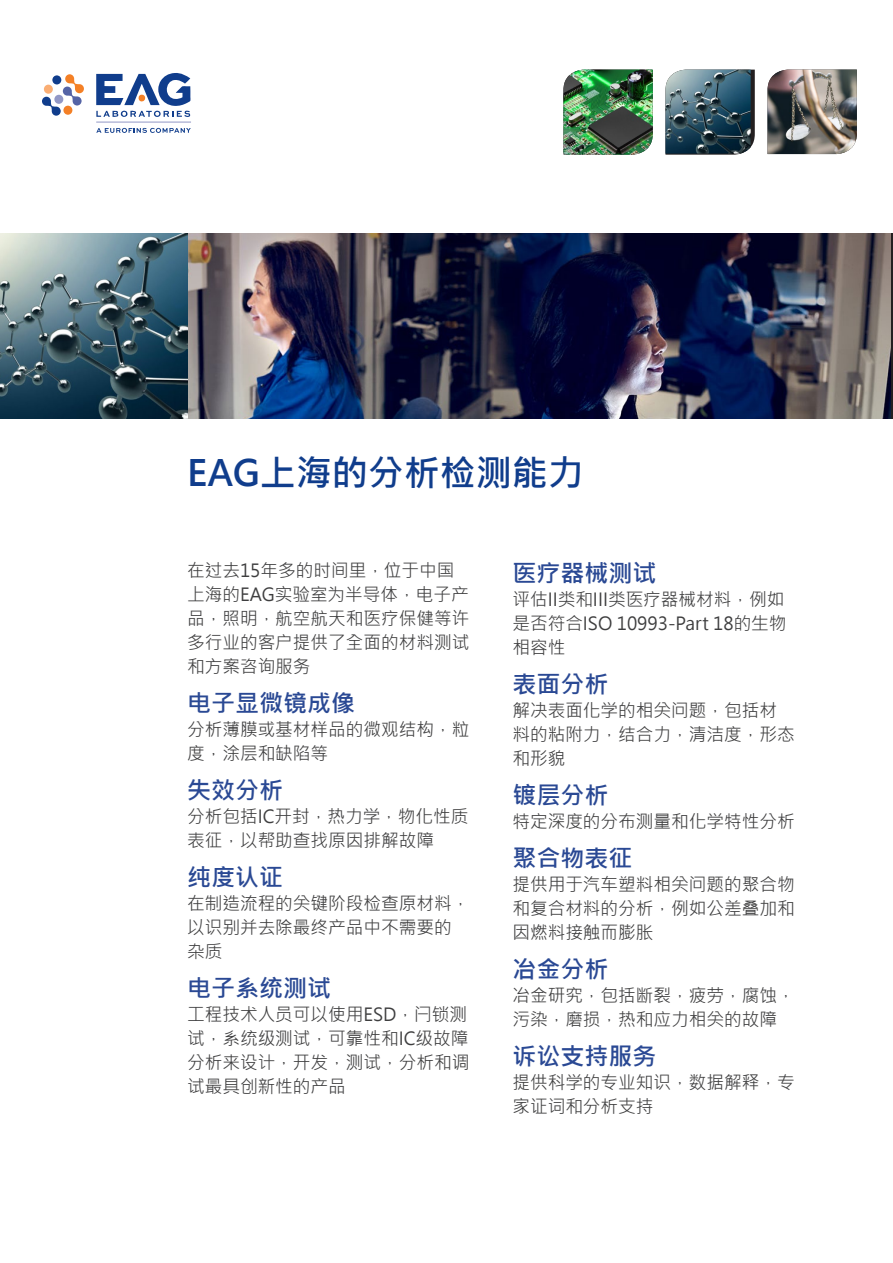
<style>
.page{position:relative;width:893px;height:1263px;background:#fff}
.page>*{position:absolute;margin:0;border:0;box-sizing:border-box;transform-origin:0 0}
.Big_Title_Chinese{font:700 36px "Microsoft Jheng Hei";color:#103d8c}
.Section_Header_Chine{font:700 24px "Microsoft Jheng Hei";color:#2a4994}
.Body_Chinese{font:18px/24px "Microsoft Jheng Hei";color:#3e3e3f}
</style>
<div class="page">
<img style="left:187px;top:233px;width:704px;height:186px">
<svg style="left:0;top:233px;width:187px;height:186px;background:#4c6a76"></svg>
<svg style="left:42px;top:74px;width:42px;height:42px"></svg>
<div style="left:63px;top:106px;width:9px;height:9px;background:#f48026;border-radius:50%"></div>
<div style="left:44px;top:85px;width:9px;height:9px;background:#faae74;border-radius:50%"></div>
<div style="left:52px;top:75px;width:9px;height:9px;background:#103d8c;border-radius:50%"></div>
<svg style="left:96px;top:73px;width:95px;height:44px"></svg>
<svg style="left:96px;top:128px;width:95px;height:5px"></svg>
<hr style="left:96px;top:122px;width:95px;height:1px;background:#9298c6">
<img style="left:563px;top:70px;width:90px;height:85px">
<svg style="left:665px;top:70px;width:90px;height:85px"></svg>
<img style="left:665px;top:70px;width:86px;height:84px">
<img style="left:767px;top:70px;width:90px;height:84px">
<p class="Big_Title_Chinese" style="left:187px;top:450px;width:398px">EAG上海的分析检测能力</p>
<p class="Body_Chinese" style="left:187px;top:559px;width:284px">在过去15年多的时间里，位于中国上海的EAG实验室为半导体，电子产品，照明，航空航天和医疗保健等许多行业的客户提供了全面的材料测试和方案咨询服务</p>
<p class="Section_Header_Chine" style="left:187px;top:688px;width:169px">电子显微镜成像</p>
<p class="Body_Chinese" style="left:187px;top:718px;width:284px">分析薄膜或基材样品的微观结构，粒度，涂层和缺陷等</p>
<p class="Section_Header_Chine" style="left:187px;top:775px;width:97px">失效分析</p>
<p class="Body_Chinese" style="left:187px;top:805px;width:283px">分析包括IC开封，热力学，物化性质表征，以帮助查找原因排解故障</p>
<p class="Section_Header_Chine" style="left:187px;top:862px;width:97px">纯度认证</p>
<p class="Body_Chinese" style="left:187px;top:892px;width:284px">在制造流程的关键阶段检查原材料，以识别并去除最终产品中不需要的杂质</p>
<p class="Section_Header_Chine" style="left:187px;top:973px;width:145px">电子系统测试</p>
<p class="Body_Chinese" style="left:187px;top:1003px;width:284px">工程技术人员可以使用ESD，闩锁测试，系统级测试，可靠性和IC级故障分析来设计，开发，测试，分析和调试最具创新性的产品</p>
<p class="Section_Header_Chine" style="left:512px;top:558px;width:145px">医疗器械测试</p>
<p class="Body_Chinese" style="left:512px;top:587px;width:276px;text-align:justify">评估II类和III类医疗器械材料，例如是否符合ISO 10993-Part 18的生物相容性</p>
<p class="Section_Header_Chine" style="left:512px;top:669px;width:97px">表面分析</p>
<p class="Body_Chinese" style="left:512px;top:698px;width:284px">解决表面化学的相关问题，包括材料的粘附力，结合力，清洁度，形态和形貌</p>
<p class="Section_Header_Chine" style="left:512px;top:780px;width:97px">镀层分析</p>
<p class="Body_Chinese" style="left:512px;top:809px;width:284px">特定深度的分布测量和化学特性分析</p>
<p class="Section_Header_Chine" style="left:512px;top:843px;width:121px">聚合物表征</p>
<p class="Body_Chinese" style="left:512px;top:872px;width:284px;text-align:justify">提供用于汽车塑料相关问题的聚合物和复合材料的分析，例如公差叠加和因燃料接触而膨胀</p>
<p class="Section_Header_Chine" style="left:512px;top:954px;width:97px">冶金分析</p>
<p class="Body_Chinese" style="left:512px;top:983px;width:284px">冶金研究，包括断裂，疲劳，腐蚀，污染，磨损，热和应力相关的故障</p>
<p class="Section_Header_Chine" style="left:512px;top:1041px;width:145px">诉讼支持服务</p>
<p class="Body_Chinese" style="left:512px;top:1070px;width:284px">提供科学的专业知识，数据解释，专家证词和分析支持</p>
</div>
